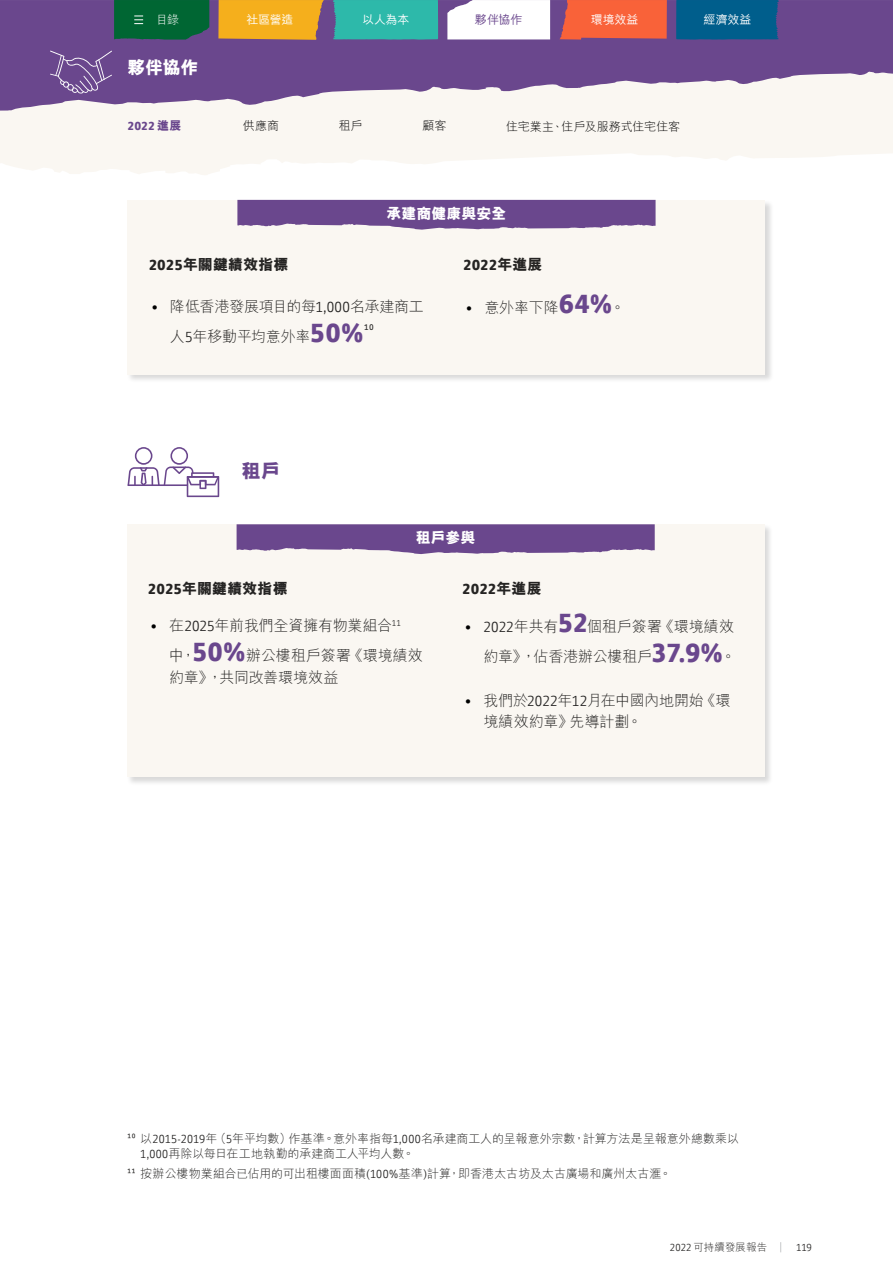
<style>
.page{position:relative;width:893px;height:1263px;background:#fff}
.page>*{position:absolute;margin:0;border:0;box-sizing:border-box;transform-origin:0 0}
.t1{font:800 19.5px "M Hei HK";color:#6a478d}
.t2{font:800 18px "M Hei HK";color:#fff}
.t3{font:300 15px/30px "M Hei HK";letter-spacing:-.01em;color:#252423}
.t4{font:800 15px "M Hei HK";letter-spacing:.01em;color:#252423}
.t5{font:700 15px "FS Jack";color:#252423}
.t6{font:800 15px "M Hei HK";color:#fff}
.t7{font:300 12px/15px "M Hei HK";letter-spacing:-.005em;color:#252423}
.t8{font:300 12px "M Hei HK";color:#000}
.t9{font:500 12px "M Hei HK";letter-spacing:-.015em;color:#fff}
.t10{font:700 12px "FS Jack";color:#6a478d}
.t11{font:500 12px "M Hei HK";color:#6a478d}
.t12{font:300 12px "M Hei HK";color:#fff}
.t13{font:300 10.5px "M Hei HK";letter-spacing:.01em;color:#252423}
.t14{font:300 10.5px "FS Jack";color:#252423}
.s1{font-family:"M Hei HK";font-weight:800}
.s2{font-family:"FS Jack";font-weight:700}
.s3{font-size:12px;color:#000}
.s4{font-family:"FS Jack"}
.s5{font-family:"FS Jack";font-weight:700;font-size:27px;color:#6a478d}
</style>
<div class="page">
<svg style="left:0;top:111px;width:893px;height:64px;fill:#faf7f2"></svg>
<svg style="left:0;top:0;width:893px;height:111px;fill:#6a478d"></svg>
<svg style="left:218px;top:0;width:106px;height:40px;background:#eaa724"></svg>
<div style="left:333px;top:0;width:105px;height:40px;background:#2db9aa"></div>
<svg style="left:559px;top:0;width:108px;height:40px;background:#eb5f40"></svg>
<div style="left:676px;top:0;width:103px;height:40px;background:#005e8c"></div>
<svg style="left:114px;top:0;width:95px;height:40px;background:#076539"></svg>
<svg style="left:50px;top:51px;width:62px;height:43px;background:#7b5c9a"></svg>
<svg style="left:447px;top:0;width:103px;height:39px"></svg>
<div style="left:127px;top:524px;width:647px;height:262px;background:#000;opacity:.15"></div>
<div style="left:127px;top:524px;width:638px;height:253px;background:#faf7f2"></div>
<svg style="left:237px;top:524px;width:418px;height:30px;background:#795997"></svg>
<svg style="left:128px;top:447px;width:91px;height:50px"></svg>
<div style="left:127px;top:200px;width:648px;height:183px;background:#000;opacity:.15"></div>
<div style="left:127px;top:200px;width:638px;height:174px;background:#faf7f2"></div>
<svg style="left:237px;top:200px;width:419px;height:30px;background:#7a5a98"></svg>
<p class="t11" style="left:475px;top:11px;width:49px">夥伴協作</p>
<p class="t12" style="left:156px;top:13px;width:24px">目錄</p>
<p class="t9" style="left:247px;top:11px;width:48px">社區營造</p>
<p class="t9" style="left:362px;top:11px;width:49px">以人為本</p>
<p class="t9" style="left:591px;top:11px;width:49px">環境效益</p>
<p class="t9" style="left:704px;top:11px;width:49px">經濟效益</p>
<p class="t2" style="left:128px;top:58px;width:73px">夥伴協作</p>
<p class="t10" style="left:128px;top:116px;width:55px">2022 <span class="s1">進展</span></p>
<p class="t8" style="left:243px;top:120px;width:38px">供應商</p>
<p class="t8" style="left:339px;top:120px;width:26px">租戶</p>
<p class="t8" style="left:423px;top:120px;width:25px">顧客</p>
<p class="t8" style="left:506px;top:120px;width:175px">住宅業主、住戶及服務式住宅住客</p>
<p class="t6" style="left:387px;top:206px;width:121px">承建商健康與安全</p>
<p class="t4" style="left:149px;top:257px;width:141px"><span class="s2">2025</span>年關鍵績效指標</p>
<p class="t5" style="left:463px;top:252px;width:81px">2022<span class="s1">年進展</span></p>
<p class="t3" style="left:170px;top:291px;width:255px;text-indent:-21px"><span class="s3">•</span> 降低香港發展項目的每<span class="s4">1,000</span>名承建商工人<span class="s4">5</span>年移動平均意外率<span class="s5">50%</span><sup>10</sup></p>
<p class="t3" style="left:463px;top:292px;width:164px"><span class="s3">•</span> 意外率下降<span class="s5">64%</span>。</p>
<h1 class="t1" style="left:242px;top:461px;width:41px">租戶</h1>
<p class="t6" style="left:416px;top:530px;width:61px">租戶參與</p>
<p class="t4" style="left:148px;top:581px;width:141px"><span class="s2">2025</span>年關鍵績效指標</p>
<p class="t5" style="left:462px;top:577px;width:81px">2022<span class="s1">年進展</span></p>
<p class="t3" style="left:169px;top:610px;width:255px;text-indent:-21px"><span class="s3">•</span> 在<span class="s4">2025</span>年前我們全資擁有物業組合<sup>11<br></sup>中，<span class="s5">50%</span>辦公樓租戶簽署《環境績效</p>
<p class="t3" style="left:169px;top:662px;width:171px">約章》，共同改善環境效益</p>
<p class="t3" style="left:462px;top:611px;width:275px;text-align:right"><span class="s3">•</span> <span class="s4">2022</span>年共有<span class="s5">52</span>個租戶簽署《環境績效約章》，佔香港辦公樓租戶<span class="s5">37.9%</span>。</p>
<p class="t3" style="left:483px;top:689px;width:248px;line-height:21.8px;text-indent:-21px"><span class="s3">•</span> 我們於<span class="s4">2022</span>年<span class="s4">12</span>月在中國內地開始《環境績效約章》先導計劃。</p>
<p class="t7" style="left:140px;top:1131px;width:600px;text-indent:-13px"><span class="s4">10</span> 以<span class="s4">2015-2019</span>年（<span class="s4">5</span>年平均數）作基準。意外率指每<span class="s4">1,000</span>名承建商工人的呈報意外宗數，計算方法是呈報意外總數乘以<br><span class="s4">1,000</span>再除以每日在工地執勤的承建商工人平均人數。</p>
<p class="t7" style="left:128px;top:1165px;width:546px"><span class="s4">11</span> 按辦公樓物業組合已佔用的可出租樓面面積<span class="s4">(100%</span>基準<span class="s4">)</span>計算，即香港太古坊及太古廣場和廣州太古滙。</p>
<p class="t13" style="left:670px;top:1241px;width:99px"><span class="s4">2022</span> 可持續發展報告</p>
<p class="t14" style="left:796px;top:1238px;width:17px">119</p>
</div>
